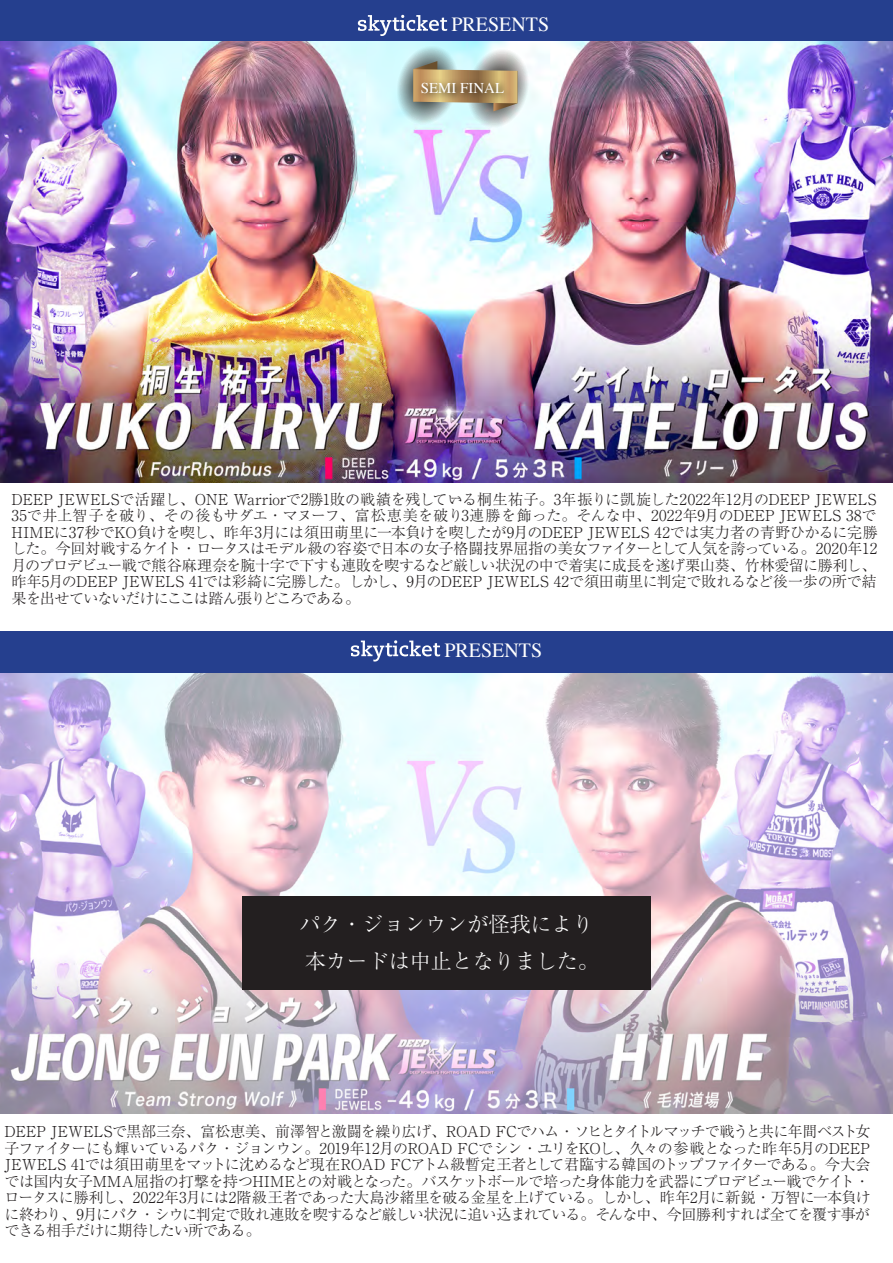
<style>
.page{position:relative;width:893px;height:1263px;background:#fff}
.page>*{position:absolute;margin:0;border:0;box-sizing:border-box;transform-origin:0 0}
.t1{font:300 21px/36.8px "Ryumin Pro";color:#fff}
.t2{font:20.1px "Times";color:#fff}
.t3{font:300 15px/16.5px "Ryumin Pro";letter-spacing:-.055em;color:#231f20;text-align:justify}
.t4{font:15px "Times";color:#fff}
.t5{font:300 12px "Ryumin Pro";color:#231f20}
</style>
<div class="page">
<img style="left:0;top:673px;width:893px;height:441px">
<img style="left:0;top:40px;width:893px;height:443px">
<svg style="left:395px;top:43px;width:135px;height:86px;background:#c3d9d7"></svg>
<img style="left:414px;top:73px;width:101px;height:37px">
<div style="left:0;top:0;width:893px;height:40px;background:#253f8e"></div>
<svg style="left:358px;top:15px;width:89px;height:21px"></svg>
<div style="left:0;top:631px;width:893px;height:42px;background:#253f8e"></div>
<svg style="left:351px;top:640px;width:89px;height:21px"></svg>
<div style="left:242px;top:896px;width:409px;height:93px;background:#231f20"></div>
<h2 class="t2" style="left:451px;top:6px;width:99px">PRESENTS</h2>
<p class="t4" style="left:421px;top:73px;width:85px">SEMI FINAL</p>
<p class="t3" style="left:12px;top:490px;width:868px">DEEP JEWELSで活躍し、ONE Warriorで2勝1敗の戦績を残している桐生祐子。3年振りに凱旋した2022年12月のDEEP JEWELS 35で井上智子を破り、その後もサダエ・マヌーフ、富松恵美を破り3連勝を飾った。そんな中、2022年9月のDEEP JEWELS 38でHIMEに37秒でKO負けを喫し、昨年3月には須田萌里に一本負けを喫したが9月のDEEP JEWELS 42では実力者の青野ひかるに完勝した。今回対戦するケイト・ロータスはモデル級の容姿で日本の女子格闘技界屈指の美女ファイターとして人気を誇っている。2020年12月のプロデビュー戦で熊谷麻理奈を腕十字で下すも連敗を喫するなど厳しい状況の中で着実に成長を遂げ栗山葵、竹林愛留に勝利し、昨年5月のDEEP JEWELS 41では彩綺に完勝した。しかし、9月のDEEP JEWELS 42で須田萌里に判定で敗れるなど後一歩の所で結果を出せていないだけにここは踏ん張りどころである。</p>
<p class="t5" style="left:451px;top:487px;width:11px">---</p>
<h2 class="t2" style="left:444px;top:631px;width:99px">PRESENTS</h2>
<h1 class="t1" style="left:299px;top:904px;width:301px">パク・ジョンウンが怪我により本カードは中止となりました。</h1>
<p class="t3" style="left:5px;top:1122px;width:868px">DEEP JEWELSで黒部三奈、富松恵美、前澤智と激闘を繰り広げ、ROAD FCでハム・ソヒとタイトルマッチで戦うと共に年間ベスト女子ファイターにも輝いているパク・ジョンウン。2019年12月のROAD FCでシン・ユリをKOし、久々の参戦となった昨年5月のDEEP JEWELS 41では須田萌里をマットに沈めるなど現在ROAD FCアトム級暫定王者として君臨する韓国のトップファイターである。今大会では国内女子MMA屈指の打撃を持つHIMEとの対戦となった。バスケットボールで培った身体能力を武器にプロデビュー戦でケイト・ロータスに勝利し、2022年3月には2階級王者であった大島沙緒里を破る金星を上げている。しかし、昨年2月に新鋭・万智に一本負けに終わり、9月にパク・シウに判定で敗れ連敗を喫するなど厳しい状況に追い込まれている。そんな中、今回勝利すれば全てを覆す事ができる相手だけに期待したい所である。</p>
</div>
